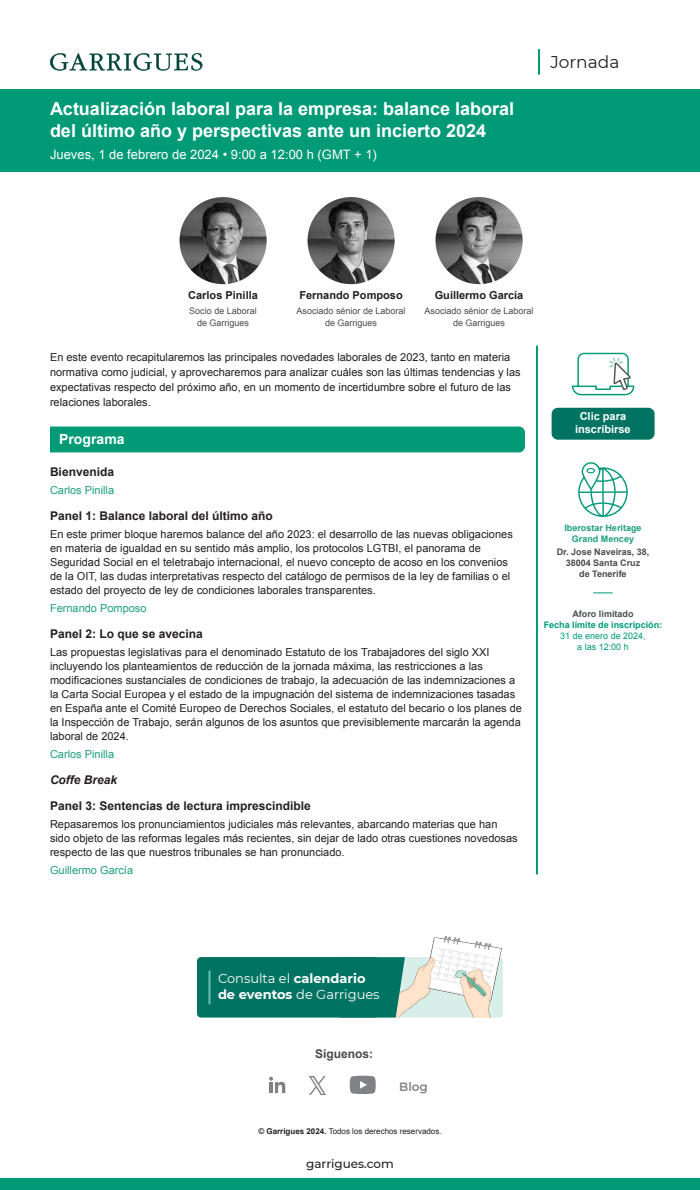
<style>
.page{position:relative;width:700px;height:1190px;background:#fff}
.page>*{position:absolute;margin:0;border:0;box-sizing:border-box;transform-origin:0 0}
.t1{font:700 18px "Arial";color:#fff}
.t2{font:17px "Montserrat";color:#231f20}
.t3{font:700 14px "Arial";color:#fff}
.t4{font:13px "Arial";color:#fff}
.t5{font:13px "Montserrat";color:#fff}
.t6{font:700 12px "Arial";color:#231f20}
.t7{font:500 12px "Montserrat";color:#231f20}
.t8{font:italic 700 12px "Arial";color:#231f20}
.t9{font:700 12px "Arial";color:#4a4a49}
.t10{font:600 12px "Montserrat";color:#808285}
.t11{font:11px/14px "Arial";color:#231f20}
.t12{font:11px "Arial";color:#1e9f7e}
.t13{font:700 11px "Arial";color:#231f20}
.t14{font:700 11px "Arial";color:#fff}
.t15{font:9px/12px "Arial";color:#4a4a49;text-align:center}
.t16{font:700 9px/11px "Arial";color:#4b4c4d;text-align:center}
.t17{font:700 9px "Arial";color:#1e9f7e}
.t18{font:9px "Arial";color:#009a77}
.t19{font:700 9px "Arial";color:#009a77}
.t20{font:700 9px "Arial";color:#47504c}
.t21{font:8px "Arial";color:#231f20}
.s1{font-weight:700}
</style>
<div class="page">
<div style="left:50px;top:427px;width:475px;height:25px;background:#009a77"></div>
<svg style="left:50px;top:53px;width:152px;height:18px"></svg>
<hr style="left:538px;top:49px;width:2px;height:26px;background:#009a77">
<hr style="left:536px;top:346px;width:2px;height:528px;background:#009a77">
<div style="left:0;top:89px;width:700px;height:83px;background:#009a77"></div>
<img style="left:180px;top:197px;width:87px;height:87px;border-radius:44px">
<img style="left:436px;top:197px;width:87px;height:87px;border-radius:44px">
<img style="left:308px;top:197px;width:87px;height:87px;border-radius:44px">
<div style="left:197px;top:957px;width:182px;height:61px;background:#007362;border-radius:4px"></div>
<img style="left:405px;top:936px;width:98px;height:82px">
<svg style="left:340px;top:957px;width:65px;height:61px"></svg>
<hr style="left:208px;top:971px;width:2px;height:33px;background:#6dc1b0">
<div style="left:552px;top:408px;width:103px;height:32px;background:#007362;border-radius:6px"></div>
<svg style="left:571px;top:352px;width:64px;height:44px"></svg>
<svg style="left:593px;top:592px;width:20px;height:1px"></svg>
<svg style="left:578px;top:462px;width:50px;height:55px"></svg>
<div style="left:0;top:1178px;width:700px;height:12px;background:#009a77"></div>
<svg style="left:269px;top:1077px;width:16px;height:16px"></svg>
<svg style="left:350px;top:1076px;width:26px;height:18px"></svg>
<img style="left:309px;top:1077px;width:17px;height:17px">
<p class="t1" style="left:50px;top:97px;width:466px">Actualización laboral para la empresa: balance laboral</p>
<p class="t1" style="left:50px;top:118px;width:438px">del último año y perspectivas ante un incierto 2024</p>
<p class="t4" style="left:50px;top:146px;width:328px">Jueves, 1 de febrero de 2024 • 9:00 a 12:00 h (GMT + 1)</p>
<p class="t2" style="left:550px;top:50px;width:70px">Jornada</p>
<p class="t13" style="left:188px;top:288px;width:71px">Carlos Pinilla</p>
<p class="t15" style="left:189px;top:305px;width:69px">Socio de Laboral</p>
<p class="t15" style="left:197px;top:317px;width:54px">de Garrigues</p>
<p class="t13" style="left:299px;top:288px;width:105px">Fernando Pomposo</p>
<p class="t15" style="left:297px;top:305px;width:111px">Asociado sénior de Laboral de Garrigues</p>
<p class="t13" style="left:435px;top:288px;width:90px">Guillermo García</p>
<p class="t15" style="left:425px;top:305px;width:111px">Asociado sénior de Laboral de Garrigues</p>
<p class="t11" style="left:50px;top:350px;width:472px;line-height:15px">En este evento recapitularemos las principales novedades laborales de 2023, tanto en materia normativa como judicial, y aprovecharemos para analizar cuáles son las últimas tendencias y las expectativas respecto del próximo año, en un momento de incertidumbre sobre el futuro de las relaciones laborales.</p>
<p class="t3" style="left:59px;top:429px;width:67px">Programa</p>
<p class="t6" style="left:50px;top:464px;width:66px">Bienvenida</p>
<p class="t12" style="left:50px;top:483px;width:66px">Carlos Pinilla</p>
<p class="t6" style="left:50px;top:508px;width:224px">Panel 1: Balance laboral del último año</p>
<p class="t11" style="left:50px;top:528px;width:464px">En este primer bloque haremos balance del año 2023: el desarrollo de las nuevas obligaciones en materia de igualdad en su sentido más amplio, los protocolos LGTBI, el panorama de Seguridad Social en el teletrabajo internacional, el nuevo concepto de acoso en los convenios de la OIT, las dudas interpretativas respecto del catálogo de permisos de la ley de familias o el estado del proyecto de ley de condiciones laborales transparentes.</p>
<p class="t12" style="left:50px;top:601px;width:98px">Fernando Pomposo</p>
<p class="t6" style="left:50px;top:626px;width:154px">Panel 2: Lo que se avecina</p>
<p class="t11" style="left:50px;top:646px;width:474px">Las propuestas legislativas para el denominado Estatuto de los Trabajadores del siglo XXI incluyendo los planteamientos de reducción de la jornada máxima, las restricciones a las modificaciones sustanciales de condiciones de trabajo, la adecuación de las indemnizaciones a la Carta Social Europea y el estado de la impugnación del sistema de indemnizaciones tasadas en España ante el Comité Europeo de Derechos Sociales, el estatuto del becario o los planes de la Inspección de Trabajo, serán algunos de los asuntos que previsiblemente marcarán la agenda laboral de 2024.</p>
<p class="t12" style="left:50px;top:747px;width:66px">Carlos Pinilla</p>
<p class="t8" style="left:50px;top:772px;width:69px">Coffe Break</p>
<p class="t6" style="left:50px;top:798px;width:262px">Panel 3: Sentencias de lectura imprescindible</p>
<p class="t11" style="left:50px;top:818px;width:469px">Repasaremos los pronunciamientos judiciales más relevantes, abarcando materias que han sido objeto de las reformas legales más recientes, sin dejar de lado otras cuestiones novedosas respecto de las que nuestros tribunales se han pronunciado.</p>
<p class="t12" style="left:50px;top:863px;width:85px">Guillermo García</p>
<p class="t14" style="left:580px;top:409px;width:48px">Clic para</p>
<p class="t14" style="left:575px;top:422px;width:57px">inscribirse</p>
<p class="t17" style="left:564px;top:522px;width:79px">Iberostar Heritage</p>
<p class="t17" style="left:572px;top:533px;width:64px">Grand Mencey</p>
<p class="t16" style="left:557px;top:547px;width:94px">Dr. Jose Naveiras, 38,<br>38004 Santa Cruz</p>
<p class="t16" style="left:579px;top:569px;width:49px">de Tenerife</p>
<p class="t20" style="left:573px;top:608px;width:63px">Aforo limitado</p>
<p class="t19" style="left:544px;top:619px;width:120px">Fecha límite de inscripción:</p>
<p class="t18" style="left:560px;top:630px;width:87px">31 de enero de 2024,</p>
<p class="t18" style="left:577px;top:641px;width:53px">a las 12:00 h</p>
<p class="t5" style="left:218px;top:970px;width:149px">Consulta el <span class="s1">calendario</span></p>
<p class="t5" style="left:218px;top:986px;width:163px"><span class="s1">de eventos</span> de Garrigues</p>
<p class="t9" style="left:315px;top:1046px;width:60px">Síguenos:</p>
<p class="t10" style="left:399px;top:1078px;width:30px">Blog</p>
<p class="t21" style="left:258px;top:1126px;width:185px"><span class="s1">© Garrigues 2024.</span> Todos los derechos reservados.</p>
<p class="t7" style="left:306px;top:1156px;width:89px">garrigues.com</p>
</div>
